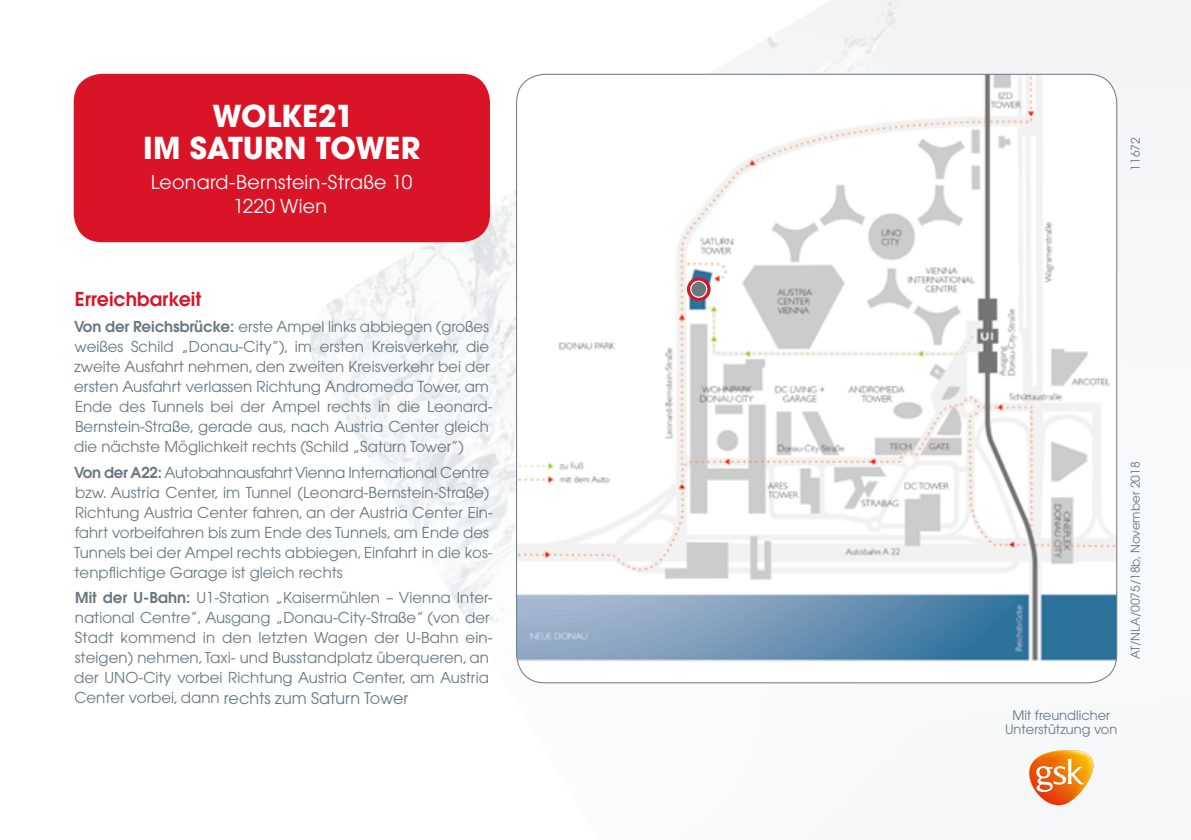
<style>
.page{position:relative;width:1191px;height:840px;background:#fff}
.page>*{position:absolute;margin:0;border:0;box-sizing:border-box;transform-origin:0 0}
.t1{font:700 30px/32px "Avant Garde";letter-spacing:-.005em;color:#fff;text-align:center}
.t2{font:19px/24px "Avant Garde";letter-spacing:.015em;color:#fff;text-align:center}
.t3{font:600 19px "Avant Garde";color:#da1427}
.t4{font:16px "Avant Garde";color:#687782}
.t5{font:15px/20px "Avant Garde";color:#687782}
.t6{font:13px/14.6px "Avant Garde";color:#687782;text-align:center}
.t7{font:12px "Avant Garde";color:#687782}
.s1{font-weight:600}
.s2{font-size:15px}
</style>
<div class="page">
<img style="left:289px;top:0;width:902px;height:806px">
<div style="left:74px;top:74px;width:416px;height:168px;background:#da1427;border-radius:28px"></div>
<div style="left:516px;top:74px;width:600px;height:608px;background:#fff;border-radius:28px"></div>
<img style="left:516px;top:74px;width:600px;height:592px">
<svg style="left:1029px;top:749px;width:64px;height:55px"></svg>
<svg style="left:688px;top:279px;width:21px;height:20px"></svg>
<div style="left:687px;top:277px;width:23px;height:24px;border:3px solid #da1427;border-radius:50%"></div>
<div style="left:691px;top:282px;width:15px;height:14px;background:#687782;border-radius:50%"></div>
<h1 class="t1" style="left:143px;top:99px;width:279px">WOLKE21<br>IM SATURN TOWER</h1>
<p class="t2" style="left:151px;top:169px;width:263px">Leonard-Bernstein-Straße 10<br>1220 Wien</p>
<p class="t3" style="left:75px;top:286px;width:128px">Erreichbarkeit</p>
<p class="t5" style="left:74px;top:316px;width:420px"><span class="s1">Von der Reichsbrücke:</span> erste Ampel links abbiegen (großes weißes Schild „Donau-City”), im ersten Kreisverkehr, die zweite Ausfahrt nehmen, den zweiten Kreisverkehr bei der ersten Ausfahrt verlassen Richtung Andromeda Tower, am Ende des Tunnels bei der Ampel rechts in die Leonard-Bernstein-Straße, gerade aus, nach Austria Center gleich die nächste Möglichkeit rechts (Schild „Saturn Tower”)</p>
<p class="t5" style="left:74px;top:462px;width:420px"><span class="s1">Von der A22:</span> Autobahnausfahrt Vienna International Centre bzw. Austria Center, im Tunnel (Leonard-Bernstein-Straße)<br>Richtung Austria Center fahren, an der Austria Center Ein&shy;fahrt vorbeifahren bis zum Ende des Tunnels, am Ende des Tunnels bei der Ampel rechts abbiegen, Einfahrt in die kos&shy;tenpflichtige Garage ist gleich rechts</p>
<p class="t5" style="left:74px;top:587px;width:420px"><span class="s1">Mit der U-Bahn:</span> U1-Station „Kaisermühlen – Vienna Inter&shy;national Centre”, Ausgang „Donau-City-Straße” (von der Stadt kommend in den letzten Wagen der U-Bahn ein&shy;steigen) nehmen, Taxi- und Busstandplatz überqueren, an der UNO-City vorbei Richtung Austria Center, am Austria</p>
<p class="t4" style="left:74px;top:687px;width:335px"><span class="s2">Center vorbei, dann</span> rechts zum Saturn Tower</p>
<p class="t7" style="left:1128px;top:170px;width:35px;rotate:-90deg">11672</p>
<p class="t7" style="left:1128px;top:659px;width:199px;rotate:-90deg">AT/NLA/0075/18b, November 2018</p>
<p class="t6" style="left:1005px;top:707px;width:114px">Mit freundlicher<br>Unterstützung von</p>
</div>
